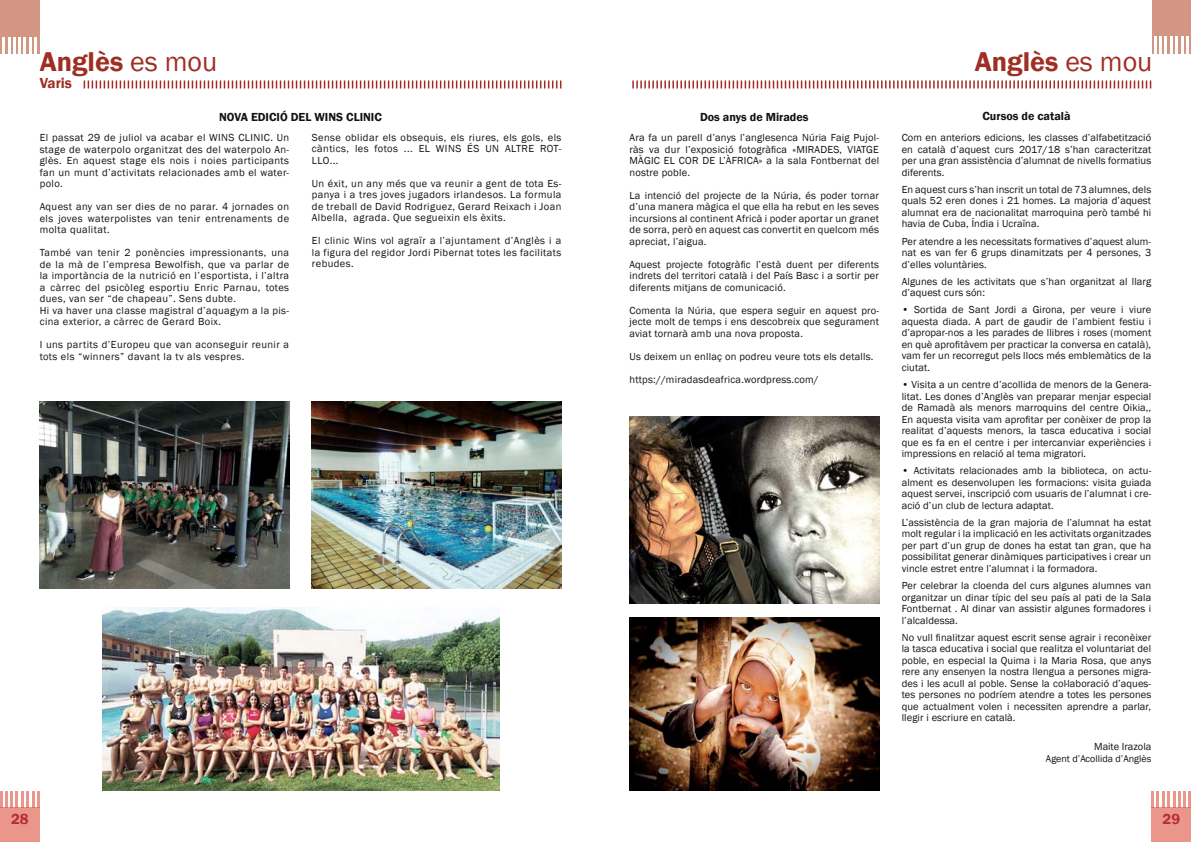
<style>
.page{position:relative;width:1191px;height:842px;background:#fff}
.page>*{position:absolute;margin:0;border:0;box-sizing:border-box;transform-origin:0 0}
.t1{font:600 28px "Franklin Gothic";color:#9f2e23}
.t2{font:600 15px "Franklin Gothic";color:#9f2e23}
.t3{font:600 15px "Franklin Gothic";color:#b42d33}
.t4{font:600 12px "Franklin Gothic";color:#121212}
.t5{font:10.5px/11.5px "Franklin Gothic";letter-spacing:.02em;color:#121212;text-align:justify}
.t6{font:10.5px/11.5px "Franklin Gothic";letter-spacing:.04em;color:#121212}
.t7{font:10.5px "Franklin Gothic";color:#121212}
.t8{font:10px "Franklin Gothic";color:#121212}
.s1{font-weight:400}
</style>
<div class="page">
<div style="left:0;top:808px;width:40px;height:34px;background:#eb968b"></div>
<svg style="left:0;top:791px;width:2px;height:17px"></svg>
<hr style="left:5px;top:791px;width:3px;height:17px;background:#df513f">
<hr style="left:10px;top:791px;width:3px;height:17px;background:#df513f">
<svg style="left:16px;top:791px;width:7px;height:17px"></svg>
<hr style="left:26px;top:791px;width:3px;height:17px;background:#df513f">
<svg style="left:32px;top:791px;width:2px;height:17px"></svg>
<hr style="left:37px;top:791px;width:3px;height:17px;background:#df513f">
<div style="left:1151px;top:808px;width:40px;height:34px;background:#eb968b"></div>
<hr style="left:1188px;top:791px;width:3px;height:17px;background:#df513f">
<svg style="left:1173px;top:791px;width:12px;height:17px"></svg>
<hr style="left:1167px;top:791px;width:3px;height:17px;background:#df513f">
<svg style="left:1162px;top:791px;width:2px;height:17px"></svg>
<hr style="left:1156px;top:791px;width:3px;height:17px;background:#df513f">
<svg style="left:1151px;top:791px;width:2px;height:17px"></svg>
<svg style="left:84px;top:80px;width:477px;height:8px"></svg>
<img style="left:629px;top:416px;width:250px;height:187px">
<img style="left:312px;top:401px;width:249px;height:187px">
<img style="left:40px;top:402px;width:249px;height:186px">
<div style="left:1152px;top:0;width:39px;height:54px;background:#d29683"></div>
<svg style="left:1154px;top:37px;width:2px;height:17px"></svg>
<hr style="left:1159px;top:37px;width:3px;height:17px;background:#fff">
<hr style="left:1164px;top:37px;width:3px;height:17px;background:#fff">
<svg style="left:1170px;top:37px;width:2px;height:17px"></svg>
<hr style="left:1175px;top:37px;width:3px;height:17px;background:#fff">
<svg style="left:1181px;top:37px;width:7px;height:17px"></svg>
<svg style="left:632px;top:80px;width:519px;height:8px"></svg>
<div style="left:0;top:0;width:40px;height:54px;background:#d29683"></div>
<svg style="left:3px;top:37px;width:12px;height:17px"></svg>
<hr style="left:18px;top:37px;width:3px;height:17px;background:#fff">
<svg style="left:24px;top:37px;width:2px;height:17px"></svg>
<hr style="left:29px;top:37px;width:3px;height:17px;background:#fff">
<svg style="left:35px;top:37px;width:2px;height:17px"></svg>
<img style="left:629px;top:617px;width:250px;height:174px">
<img style="left:103px;top:608px;width:397px;height:183px">
<h1 class="t1" style="left:40px;top:45px;width:179px">Anglès <span class="s1">es mou</span></h1>
<h2 class="t2" style="left:40px;top:74px;width:34px">Varis</h2>
<p class="t4" style="left:219px;top:110px;width:164px">NOVA EDICIÓ DEL WINS CLINIC</p>
<p class="t5" style="left:40px;top:132px;width:251px">El passat 29 de juliol va acabar el WINS CLINIC. Un stage de waterpolo organitzat des del waterpolo An&shy;glès. En aquest stage els nois i noies participants fan un munt d’activitats relacionades amb el water&shy;polo.</p>
<p class="t5" style="left:40px;top:201px;width:251px">Aquest any van ser dies de no parar. 4 jornades on els joves waterpolistes van tenir entrenaments de molta qualitat.</p>
<p class="t6" style="left:40px;top:247px;width:251px">També van tenir 2 ponències impressionants, una de la mà de l’empresa Bewolfish, que va parlar de la importància de la nutrició en l’esportista, i l’altra a càrrec del psicòleg esportiu Enric Parnau, totes dues, van ser “de chapeau”. Sens dubte.<br>Hi va haver una classe magistral d’aquagym a la pis&shy;cina exterior, a càrrec de Gerard Boix.</p>
<p class="t6" style="left:40px;top:339px;width:251px">I uns partits d’Europeu que van aconseguir reunir a tots els “winners” davant la tv als vespres.</p>
<p class="t5" style="left:312px;top:132px;width:251px">Sense oblidar els obsequis, els riures, els gols, els càntics, les fotos ... EL WINS ÉS UN ALTRE ROT-LLO...</p>
<p class="t5" style="left:312px;top:178px;width:251px">Un éxit, un any més que va reunir a gent de tota Es&shy;panya i a tres joves jugadors irlandesos. La formula de treball de David Rodriguez, Gerard Reixach i Joan Albella, agrada. Que segueixin els èxits.</p>
<p class="t5" style="left:312px;top:235px;width:251px">El clinic Wins vol agraïr a l’ajuntament d’Anglès i a la figura del regidor Jordi Pibernat totes les facilitats rebudes.</p>
<p class="t4" style="left:700px;top:109px;width:110px">Dos anys de Mirades</p>
<p class="t5" style="left:629px;top:132px;width:251px">Ara fa un parell d’anys l’anglesenca Núria Faig Pujol&shy;ràs va dur l’exposició fotogràfica «MIRADES, VIATGE MÀGIC EL COR DE L’ÀFRICA» a la sala Fontbernat del nostre poble.</p>
<p class="t5" style="left:629px;top:190px;width:251px">La intenció del projecte de la Núria, és poder tornar d’una manera màgica el que ella ha rebut en les seves incursions al continent Africà i poder aportar un granet de sorra, però en aquest cas convertit en quelcom més apreciat, l’aigua.</p>
<p class="t5" style="left:629px;top:259px;width:251px">Aquest projecte fotogràfic l’està duent per diferents indrets del territori català i del País Basc i a sortir per diferents mitjans de comunicació.</p>
<p class="t5" style="left:629px;top:305px;width:251px">Comenta la Núria, que espera seguir en aquest pro&shy;jecte molt de temps i ens descobreix que segurament aviat tornarà amb una nova proposta.</p>
<p class="t5" style="left:629px;top:345px;width:245px;line-height:23px">Us deixem un enllaç on podreu veure tots els detalls. https://miradasdeafrica.wordpress.com/</p>
<h1 class="t1" style="left:974px;top:45px;width:179px">Anglès <span class="s1">es mou</span></h1>
<p class="t4" style="left:982px;top:109px;width:90px">Cursos de català</p>
<p class="t5" style="left:901px;top:132px;width:251px">Com en anteriors edicions, les classes d’alfabetització en català d’aquest curs 2017/18 s’han caracteritzat per una gran assistència d’alumnat de nivells formatius diferents.</p>
<p class="t5" style="left:901px;top:184px;width:251px">En aquest curs s’han inscrit un total de 73 alumnes, dels quals 52 eren dones i 21 homes. La majoria d’aquest alumnat era de nacionalitat marroquina però també hi havia de Cuba, Índia i Ucraïna.</p>
<p class="t5" style="left:901px;top:236px;width:251px">Per atendre a les necessitats formatives d’aquest alum&shy;nat es van fer 6 grups dinamitzats per 4 persones, 3 d’elles voluntàries.</p>
<p class="t5" style="left:901px;top:276px;width:251px">Algunes de les activitats que s’han organitzat al llarg d’aquest curs són:</p>
<p class="t5" style="left:901px;top:304px;width:251px">• Sortida de Sant Jordi a Girona, per veure i viure aquesta diada. A part de gaudir de l’ambient festiu i d’apropar-nos a les parades de llibres i roses (moment en què aprofitàvem per practicar la conversa en català), vam fer un recorregut pels llocs més emblemàtics de la ciutat.</p>
<p class="t5" style="left:901px;top:379px;width:251px">• Visita a un centre d’acollida de menors de la Genera&shy;litat. Les dones d’Anglès van preparar menjar especial de Ramadà als menors marroquins del centre Oikia,, En aquesta visita vam aprofitar per conèixer de prop la realitat d’aquests menors, la tasca educativa i social que es fa en el centre i per intercanviar experiències i impressions en relació al tema migratori.</p>
<p class="t5" style="left:901px;top:465px;width:251px">• Activitats relacionades amb la biblioteca, on actu&shy;alment es desenvolupen les formacions: visita guiada aquest servei, inscripció com usuaris de l’alumnat i cre&shy;ació d’un club de lectura adaptat.</p>
<p class="t5" style="left:901px;top:517px;width:251px">L’assistència de la gran majoria de l’alumnat ha estat molt regular i la implicació en les activitats organitzades per part d’un grup de dones ha estat tan gran, que ha possibilitat generar dinàmiques participatives i crear un vincle estret entre l’alumnat i la formadora.</p>
<p class="t5" style="left:901px;top:580px;width:251px">Per celebrar la cloenda del curs algunes alumnes van organitzar un dinar típic del seu país al pati de la Sala Fontbernat . Al dinar van assistir algunes formadores i l’alcaldessa.</p>
<p class="t5" style="left:901px;top:632px;width:251px">No vull finalitzar aquest escrit sense agrair i reconèixer la tasca educativa i social que realitza el voluntariat del poble, en especial la Quima i la Maria Rosa, que anys rere any ensenyen la nostra llengua a persones migra&shy;des i les acull al poble. Sense la col·laboració d’aques&shy;tes persones no podríem atendre a totes les persones que actualment volen i necessiten aprendre a parlar, llegir i escriure en català.</p>
<p class="t7" style="left:1094px;top:740px;width:59px">Maite Irazola</p>
<p class="t8" style="left:1045px;top:752px;width:107px">Agent d’Acollida d’Anglès</p>
<h2 class="t3" style="left:11px;top:810px;width:19px">28</h2>
<h2 class="t3" style="left:1162px;top:810px;width:19px">29</h2>
</div>
